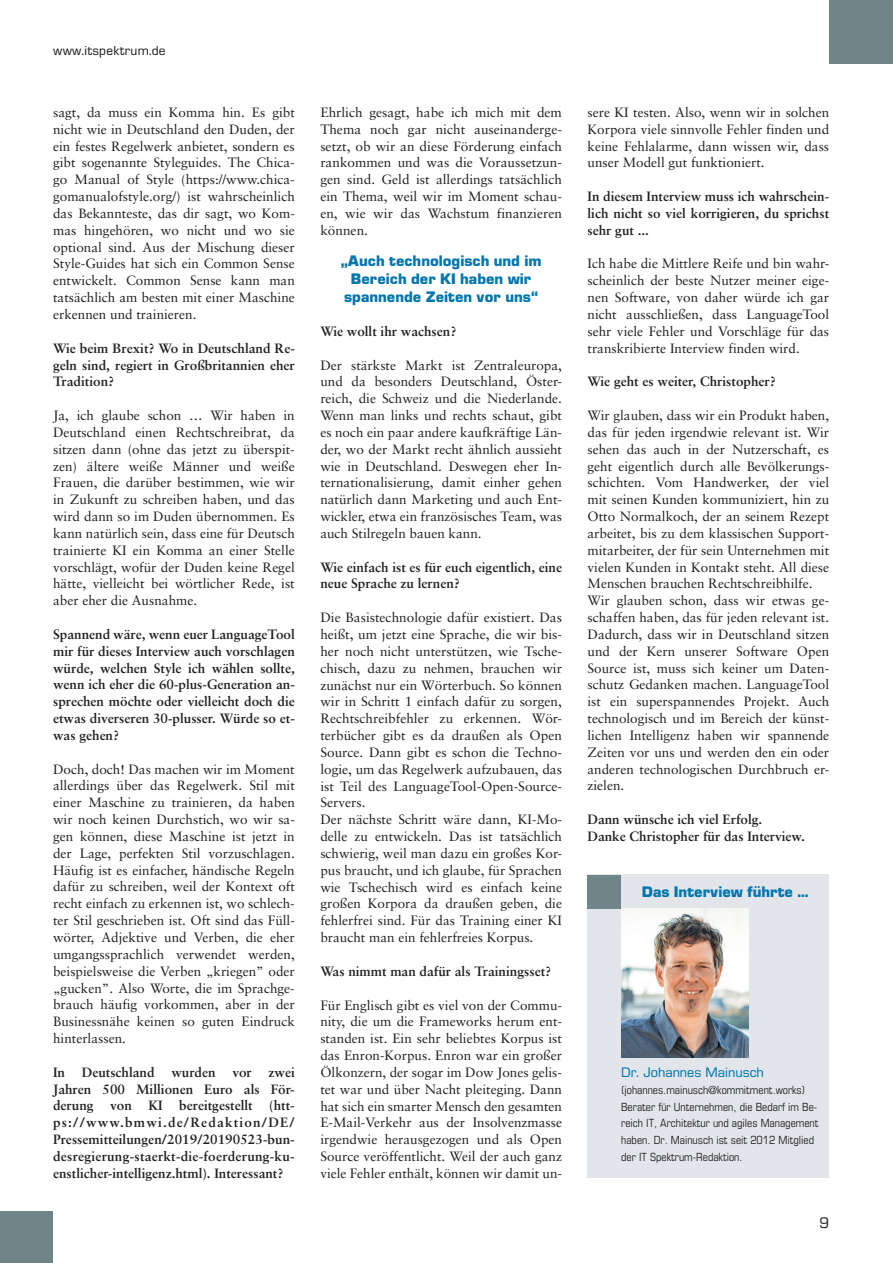
<style>
.page{position:relative;width:893px;height:1263px;background:#fff}
.page>*{position:absolute;margin:0;border:0;box-sizing:border-box;transform-origin:0 0}
.t1{font:700 15px/18px "Eurostile BQ";color:#0076af;text-align:center}
.t2{font:15px "Eurostile BQ";color:#231f20}
.t3{font:13.5px/16.8px "Sabon";color:#231f20;text-align:justify}
.t4{font:700 13.5px/16.8px "Sabon";color:#231f20;text-align:justify}
.t5{font:13.5px "Eurostile BQ";color:#0076af}
.t6{font:12.75px "Eurostile BQ";letter-spacing:.02em;color:#231f20}
.t7{font:condensed 11.25px/16.8px "Eurostile";color:#231f20}
</style>
<div class="page">
<div style="left:0;top:1211px;width:53px;height:52px;background:#70858a"></div>
<div style="left:829px;top:0;width:64px;height:64px;background:#70858a"></div>
<div style="left:587px;top:875px;width:242px;height:303px;background:#e2e5ea"></div>
<img style="left:621px;top:908px;width:128px;height:149px">
<div style="left:587px;top:875px;width:34px;height:33px;background:#70858a"></div>
<p class="t6" style="left:53px;top:43px;width:114px">www.itspektrum.de</p>
<p class="t3" style="left:53px;top:104px;width:243px">sagt, da muss ein Komma hin. Es gibt nicht wie in Deutschland den Duden, der ein festes Regelwerk anbietet, sondern es gibt sogenannte Styleguides. The Chica&shy;go Manual of Style (https://www.chica&shy;gomanualofstyle.org/) ist wahrscheinlich das Bekannteste, das dir sagt, wo Kom&shy;mas hingehören, wo nicht und wo sie optional sind. Aus der Mischung dieser Style-Guides hat sich ein Common Sense entwickelt. Common Sense kann man tatsächlich am besten mit einer Maschine erkennen und trainieren.</p>
<p class="t4" style="left:53px;top:339px;width:243px">Wie beim Brexit? Wo in Deutschland Re&shy;geln sind, regiert in Großbritannien eher Tradition?</p>
<p class="t3" style="left:53px;top:407px;width:243px">Ja, ich glaube schon … Wir haben in Deutschland einen Rechtschreibrat, da sitzen dann (ohne das jetzt zu überspit&shy;zen) ältere weiße Männer und weiße Frauen, die darüber bestimmen, wie wir in Zukunft zu schreiben haben, und das wird dann so im Duden übernommen. Es kann natürlich sein, dass eine für Deutsch trainierte KI ein Komma an einer Stelle vorschlägt, wofür der Duden keine Regel hätte, vielleicht bei wörtlicher Rede, ist aber eher die Ausnahme.</p>
<p class="t4" style="left:53px;top:625px;width:243px">Spannend wäre, wenn euer LanguageTool mir für dieses Interview auch vorschlagen würde, welchen Style ich wählen sollte, wenn ich eher die 60-plus-Generation an&shy;sprechen möchte oder vielleicht doch die etwas diverseren 30-plusser. Würde so et&shy;was gehen?</p>
<p class="t3" style="left:53px;top:760px;width:243px">Doch, doch! Das machen wir im Moment allerdings über das Regelwerk. Stil mit einer Maschine zu trainieren, da haben wir noch keinen Durchstich, wo wir sa&shy;gen können, diese Maschine ist jetzt in der Lage, perfekten Stil vorzuschlagen.<br>Häufig ist es einfacher, händische Regeln dafür zu schreiben, weil der Kontext oft recht einfach zu erkennen ist, wo schlech&shy;ter Stil geschrieben ist. Oft sind das Füll&shy;wörter, Adjektive und Verben, die eher umgangssprachlich verwendet werden, beispielsweise die Verben „kriegen” oder „gucken”. Also Worte, die im Sprachge&shy;brauch häufig vorkommen, aber in der Businessnähe keinen so guten Eindruck hinterlassen.</p>
<p class="t4" style="left:53px;top:1063px;width:243px">In Deutschland wurden vor zwei Jahren 500 Millionen Euro als För&shy;derung von KI bereitgestellt (htt&shy;ps://www.bmwi.de/Redaktion/DE/ Pressemitteilungen/2019/20190523-bun&shy;desregierung-staerkt-die-foerderung-ku&shy;enstlicher-intelligenz.html). Interessant?</p>
<p class="t3" style="left:320px;top:104px;width:243px">Ehrlich gesagt, habe ich mich mit dem Thema noch gar nicht auseinanderge&shy;setzt, ob wir an diese Förderung einfach rankommen und was die Voraussetzun&shy;gen sind. Geld ist allerdings tatsächlich ein Thema, weil wir im Moment schau&shy;en, wie wir das Wachstum finanzieren können.</p>
<p class="t1" style="left:341px;top:252px;width:202px">„Auch technologisch und im<br>Bereich der KI haben wir spannende Zeiten vor uns“</p>
<p class="t4" style="left:320px;top:322px;width:138px">Wie wollt ihr wachsen?</p>
<p class="t3" style="left:320px;top:356px;width:243px">Der stärkste Markt ist Zentraleuropa, und da besonders Deutschland, Öster&shy;reich, die Schweiz und die Niederlande.<br>Wenn man links und rechts schaut, gibt es noch ein paar andere kaufkräftige Län&shy;der, wo der Markt recht ähnlich aussieht wie in Deutschland. Deswegen eher In&shy;ternationalisierung, damit einher gehen natürlich dann Marketing und auch Ent&shy;wickler, etwa ein französisches Team, was auch Stilregeln bauen kann.</p>
<p class="t4" style="left:320px;top:558px;width:243px">Wie einfach ist es für euch eigentlich, eine neue Sprache zu lernen?</p>
<p class="t3" style="left:320px;top:609px;width:243px;text-align:left">Die Basistechnologie dafür existiert. Das heißt, um jetzt eine Sprache, die wir bis&shy;her noch nicht unterstützen, wie Tsche&shy;chisch, dazu zu nehmen, brauchen wir zunächst nur ein Wörterbuch. So können wir in Schritt 1 einfach dafür zu sorgen, Rechtschreibfehler zu erkennen. Wör&shy;terbücher gibt es da draußen als Open Source. Dann gibt es schon die Techno&shy;logie, um das Regelwerk aufzubauen, das ist Teil des LanguageTool-Open-Source-Servers.<br>Der nächste Schritt wäre dann, KI-Mo&shy;delle zu entwickeln. Das ist tatsächlich schwierig, weil man dazu ein großes Kor&shy;pus braucht, und ich glaube, für Sprachen wie Tschechisch wird es einfach keine großen Korpora da draußen geben, die fehlerfrei sind. Für das Training einer KI braucht man ein fehlerfreies Korpus.</p>
<p class="t4" style="left:320px;top:962px;width:232px">Was nimmt man dafür als Trainingsset?</p>
<p class="t3" style="left:320px;top:996px;width:243px">Für Englisch gibt es viel von der Commu&shy;nity, die um die Frameworks herum ent&shy;standen ist. Ein sehr beliebtes Korpus ist das Enron-Korpus. Enron war ein großer Ölkonzern, der sogar im Dow Jones gelis&shy;tet war und über Nacht pleiteging. Dann hat sich ein smarter Mensch den gesamten E-Mail-Verkehr aus der Insolvenzmasse irgendwie herausgezogen und als Open Source veröffentlicht. Weil der auch ganz viele Fehler enthält, können wir damit un-</p>
<p class="t3" style="left:587px;top:104px;width:243px">sere KI testen. Also, wenn wir in solchen Korpora viele sinnvolle Fehler finden und keine Fehlalarme, dann wissen wir, dass unser Modell gut funktioniert.</p>
<p class="t4" style="left:587px;top:188px;width:243px">In diesem Interview muss ich wahrschein&shy;lich nicht so viel korrigieren, du sprichst sehr gut ...</p>
<p class="t3" style="left:587px;top:255px;width:243px">Ich habe die Mittlere Reife und bin wahr&shy;scheinlich der beste Nutzer meiner eige&shy;nen Software, von daher würde ich gar nicht ausschließen, dass LanguageTool sehr viele Fehler und Vorschläge für das transkribierte Interview finden wird.</p>
<p class="t4" style="left:587px;top:373px;width:190px">Wie geht es weiter, Christopher?</p>
<p class="t3" style="left:587px;top:407px;width:243px;text-align:left">Wir glauben, dass wir ein Produkt haben, das für jeden irgendwie relevant ist. Wir sehen das auch in der Nutzerschaft, es geht eigentlich durch alle Bevölkerungs&shy;schichten. Vom Handwerker, der viel mit seinen Kunden kommuniziert, hin zu Otto Normalkoch, der an seinem Rezept arbeitet, bis zu dem klassischen Support&shy;mitarbeiter, der für sein Unternehmen mit vielen Kunden in Kontakt steht. All diese Menschen brauchen Rechtschreibhilfe.<br>Wir glauben schon, dass wir etwas ge&shy;schaffen haben, das für jeden relevant ist.<br>Dadurch, dass wir in Deutschland sitzen und der Kern unserer Software Open Source ist, muss sich keiner um Daten&shy;schutz Gedanken machen. LanguageTool ist ein superspannendes Projekt. Auch technologisch und im Bereich der künst&shy;lichen Intelligenz haben wir spannende Zeiten vor uns und werden den ein oder anderen technologischen Durchbruch er&shy;zielen.</p>
<p class="t4" style="left:587px;top:811px;width:219px">Dann wünsche ich viel Erfolg.<br>Danke Christopher für das Interview.</p>
<p class="t1" style="left:642px;top:883px;width:168px">Das Interview führte ...</p>
<p class="t5" style="left:621px;top:1065px;width:144px">Dr. Johannes Mainusch</p>
<p class="t7" style="left:621px;top:1081px;width:199px">(johannes.mainusch@kommitment.works)<br>Berater für Unternehmen, die Bedarf im Be&shy;reich IT, Architektur und agiles Management haben. Dr. Mainusch ist seit 2012 Mitglied der IT Spektrum-Redaktion.</p>
<p class="t2" style="left:819px;top:1215px;width:11px">9</p>
</div>
